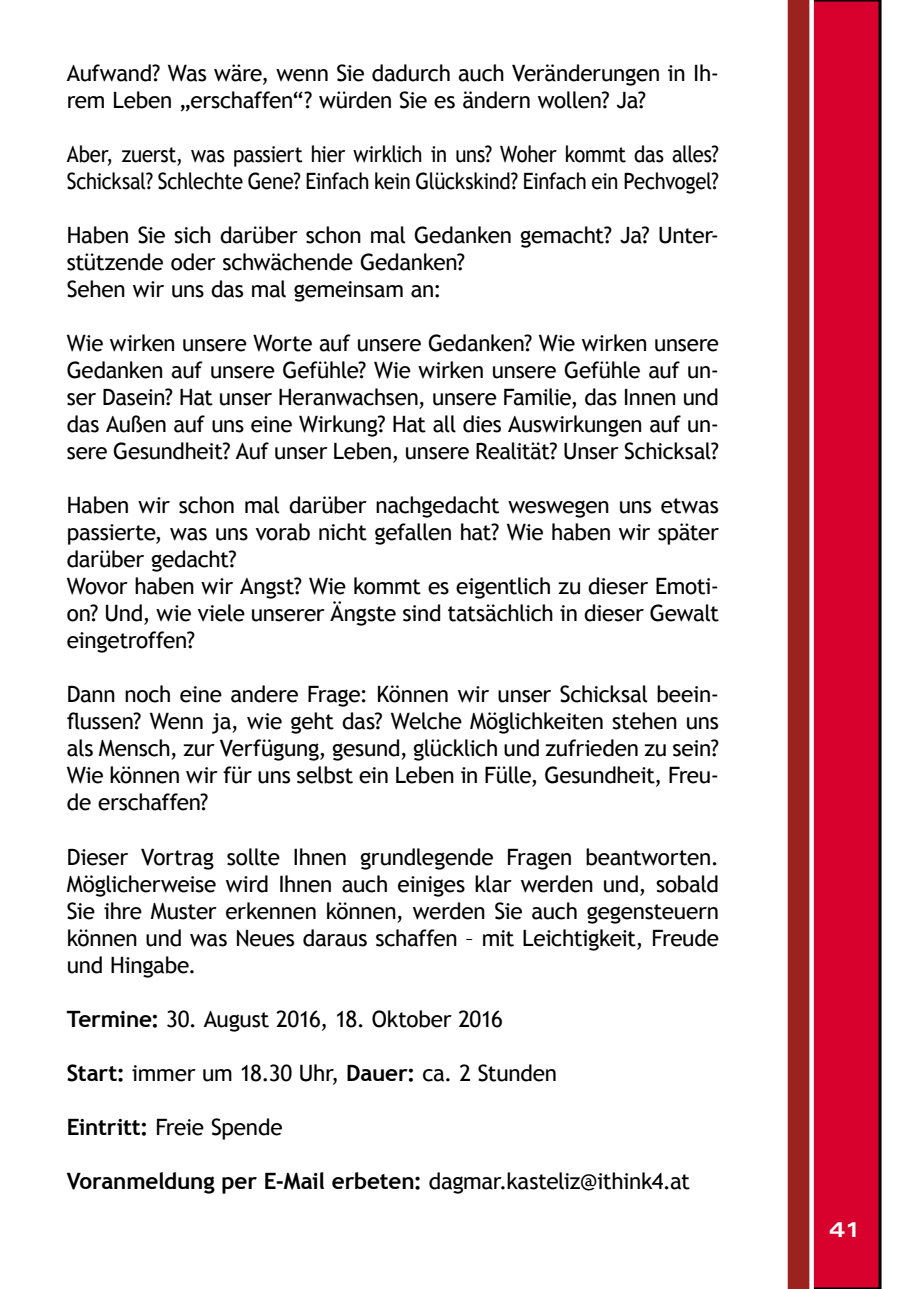
<style>
.page{position:relative;width:919px;height:1289px;background:#fff}
.page>*{position:absolute;margin:0;border:0;box-sizing:border-box;transform-origin:0 0}
.t1{font:22.5px/27px "Trebuchet MS";letter-spacing:-.015em;color:#000}
.t2{font:22.5px/27px "Trebuchet MS";letter-spacing:-.015em;color:#000;scale:.9 1}
.t3{font:700 22.5px "Trebuchet MS";letter-spacing:-.01em;color:#000}
.t4{font:700 expanded 21px "Univers";color:#fff}
.s1{font-weight:700}
.s2{font-weight:400}
</style>
<div class="page">
<div style="left:813px;top:0;width:68px;height:1288px;background:#d8012d"></div>
<svg style="left:787px;top:0;width:23px;height:1288px;background:#a12e2c"></svg>
<p class="t1" style="left:67px;top:60px;width:653px">Aufwand? Was wäre, wenn Sie dadurch auch Veränderungen in Ih&shy;rem Leben „erschaffen“? würden Sie es ändern wollen? Ja?</p>
<p class="t2" style="left:67px;top:141px;width:726px">Aber, zuerst, was passiert hier wirklich in uns? Woher kommt das alles?<br>Schicksal? Schlechte Gene? Einfach kein Glückskind? Einfach ein Pechvogel?</p>
<p class="t1" style="left:67px;top:222px;width:653px">Haben Sie sich darüber schon mal Gedanken gemacht? Ja? Unter&shy;stützende oder schwächende Gedanken?<br>Sehen wir uns das mal gemeinsam an:</p>
<p class="t1" style="left:67px;top:330px;width:653px;text-align:justify">Wie wirken unsere Worte auf unsere Gedanken? Wie wirken unsere Gedanken auf unsere Gefühle? Wie wirken unsere Gefühle auf un&shy;ser Dasein? Hat unser Heranwachsen, unsere Familie, das Innen und das Außen auf uns eine Wirkung? Hat all dies Auswirkungen auf un&shy;sere Gesundheit? Auf unser Leben, unsere Realität? Unser Schicksal?</p>
<p class="t1" style="left:67px;top:492px;width:653px">Haben wir schon mal darüber nachgedacht weswegen uns etwas passierte, was uns vorab nicht gefallen hat? Wie haben wir später darüber gedacht?<br>Wovor haben wir Angst? Wie kommt es eigentlich zu dieser Emoti&shy;on? Und, wie viele unserer Ängste sind tatsächlich in dieser Gewalt eingetroffen?</p>
<p class="t1" style="left:67px;top:681px;width:653px;text-align:justify">Dann noch eine andere Frage: Können wir unser Schicksal beein&shy;flussen? Wenn ja, wie geht das? Welche Möglichkeiten stehen uns als Mensch, zur Verfügung, gesund, glücklich und zufrieden zu sein?<br>Wie können wir für uns selbst ein Leben in Fülle, Gesundheit, Freu&shy;de erschaffen?</p>
<p class="t1" style="left:67px;top:843px;width:653px;text-align:justify">Dieser Vortrag sollte Ihnen grundlegende Fragen beantworten.<br>Möglicherweise wird Ihnen auch einiges klar werden und, sobald Sie ihre Muster erkennen können, werden Sie auch gegensteuern können und was Neues daraus schaffen – mit Leichtigkeit, Freude und Hingabe.</p>
<p class="t1" style="left:67px;top:1005px;width:437px"><span class="s1">Termine:</span> 30. August 2016, 18. Oktober 2016</p>
<p class="t1" style="left:67px;top:1059px;width:491px"><span class="s1">Start:</span> immer um 18.30 Uhr, <span class="s1">Dauer:</span> ca. 2 Stunden</p>
<p class="t1" style="left:67px;top:1113px;width:217px"><span class="s1">Eintritt:</span> Freie Spende</p>
<p class="t3" style="left:67px;top:1166px;width:624px">Voranmeldung per E-Mail erbeten: <span class="s2">dagmar.kasteliz@ithink4.at</span></p>
<p class="t4" style="left:829px;top:1217px;width:33px">41</p>
</div>
